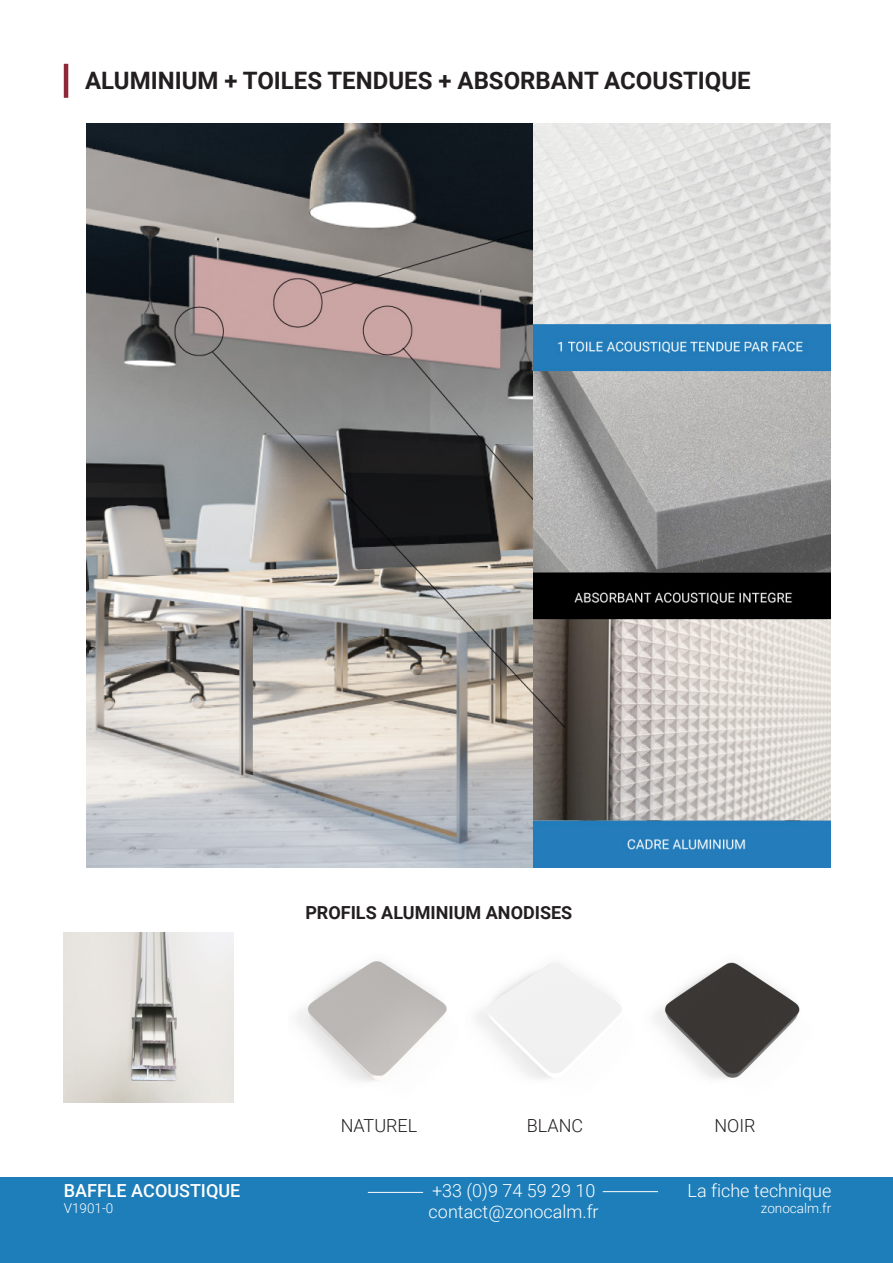
<style>
.page{position:relative;width:893px;height:1263px;background:#fff}
.page>*{position:absolute;margin:0;border:0;box-sizing:border-box;transform-origin:0 0}
.t1{font:700 24px "Roboto";color:#231f20}
.t2{font:300 18px/21.6px "Roboto";color:#fff}
.t3{font:700 18px "Roboto";color:#231f20}
.t4{font:500 18px "Roboto";color:#fff}
.t5{font:300 18px "Roboto";color:#231f20}
.t6{font:300 13.5px "Roboto";color:#fff}
</style>
<div class="page">
<div style="left:0;top:1178px;width:893px;height:85px;background:#1d7eba"></div>
<hr style="left:603px;top:1191px;width:55px;height:1px;background:#fff">
<hr style="left:368px;top:1192px;width:55px;height:1px;background:#fff">
<hr style="left:64px;top:64px;width:4px;height:34px;background:#8c2838">
<img style="left:64px;top:932px;width:170px;height:170px">
<img style="left:297px;top:961px;width:150px;height:121px">
<img style="left:654px;top:962px;width:146px;height:117px">
<img style="left:86px;top:124px;width:744px;height:744px">
<p class="t1" style="left:85px;top:64px;width:667px">ALUMINIUM + TOILES TENDUES + ABSORBANT ACOUSTIQUE</p>
<p class="t3" style="left:305px;top:900px;width:268px">PROFILS ALUMINIUM ANODISES</p>
<p class="t4" style="left:64px;top:1178px;width:178px">BAFFLE ACOUSTIQUE</p>
<p class="t6" style="left:64px;top:1199px;width:51px">V1901-0</p>
<p class="t5" style="left:341px;top:1113px;width:78px">NATUREL</p>
<p class="t5" style="left:527px;top:1113px;width:58px">BLANC</p>
<p class="t5" style="left:714px;top:1113px;width:43px">NOIR</p>
<p class="t2" style="left:429px;top:1179px;width:172px">+33 (0)9 74 59 29 10 contact@zonocalm.fr</p>
<p class="t2" style="left:688px;top:1179px;width:145px">La fiche technique</p>
<p class="t6" style="left:761px;top:1199px;width:72px">zonocalm.fr</p>
</div>
